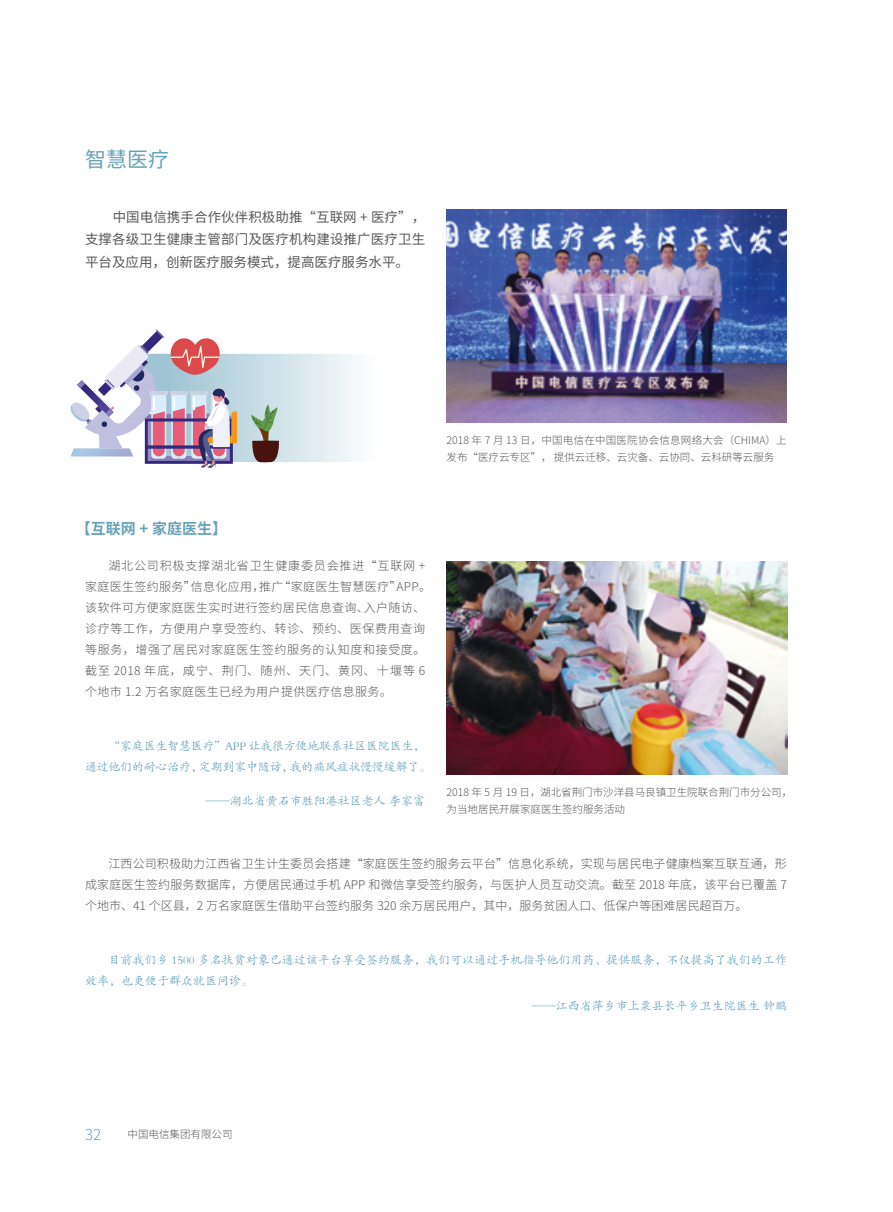
<style>
.page{position:relative;width:893px;height:1212px;background:#fff}
.page>*{position:absolute;margin:0;border:0;box-sizing:border-box;transform-origin:0 0}
.t1{font:21px "Source Han Sans CN";color:#66a2b9}
.t2{font:700 15px "Source Han Sans CN";color:#66a2b9}
.t3{font:300 15px "Source Han Sans CN";color:#66a2b9}
.t4{font:13.5px/22.5px "Source Han Sans CN";letter-spacing:.01em;color:#595757;text-align:justify}
.t5{font:300 12px/21px "Source Han Sans CN";letter-spacing:.055em;color:#595757}
.t6{font:300 12px/21px "Source Han Sans CN";letter-spacing:.03em;color:#595757;text-align:justify}
.t7{font:12px/21px "FZKTK GBK1 0";color:#66a2b9}
.t8{font:12px/21px "FZKTK GBK1 0";letter-spacing:-.02em;color:#66a2b9}
.t9{font:300 10.5px/16.5px "Source Han Sans CN";color:#595757}
</style>
<div class="page">
<img style="left:446px;top:210px;width:341px;height:212px">
<img style="left:446px;top:562px;width:341px;height:212px">
<svg style="left:70px;top:330px;width:287px;height:138px"></svg>
<h1 class="t1" style="left:85px;top:148px;width:85px">智慧医疗</h1>
<p class="t4" style="left:85px;top:206px;width:342px;text-indent:28px">中国电信携手合作伙伴积极助推“互联网 + 医疗”，支撑各级卫生健康主管部门及医疗机构建设推广医疗卫生平台及应用，创新医疗服务模式，提高医疗服务水平。</p>
<p class="t9" style="left:446px;top:433px;width:342px">2018 年 7 月 13 日，中国电信在中国医院协会信息网络大会（CHIMA）上发布“医疗云专区”， 提供云迁移、云灾备、云协同、云科研等云服务</p>
<p class="t2" style="left:76px;top:520px;width:153px">【互联网 + 家庭医生】</p>
<p class="t5" style="left:85px;top:556px;width:348px;text-indent:23px">湖北公司积极支撑湖北省卫生健康委员会推进“互联网 +家庭医生签约服务”信息化应用，推广“家庭医生智慧医疗”APP。该软件可方便家庭医生实时进行签约居民信息查询、入户随访、诊疗等工作，方便用户享受签约、转诊、预约、医保费用查询等服务，增强了居民对家庭医生签约服务的认知度和接受度。截至 2018 年底，咸宁、荆门、随州、天门、黄冈、十堰等 6个地市 1.2 万名家庭医生已经为用户提供医疗信息服务。</p>
<p class="t8" style="left:85px;top:736px;width:348px;text-indent:23px">“家庭医生智慧医疗”APP 让我很方便地联系社区医院医生，通过他们的耐心治疗，定期到家中随访，我的痛风症状慢慢缓解了。</p>
<p class="t7" style="left:206px;top:790px;width:221px">——湖北省黄石市胜阳港社区老人 李家富</p>
<p class="t9" style="left:446px;top:784px;width:347px">2018 年 5 月 19 日，湖北省荆门市沙洋县马良镇卫生院联合荆门市分公司，为当地居民开展家庭医生签约服务活动</p>
<p class="t6" style="left:85px;top:853px;width:703px;text-indent:23px">江西公司积极助力江西省卫生计生委员会搭建“家庭医生签约服务云平台”信息化系统，实现与居民电子健康档案互联互通，形成家庭医生签约服务数据库，方便居民通过手机 APP 和微信享受签约服务，与医护人员互动交流。截至 2018 年底，该平台已覆盖 7个地市、41 个区县，2 万名家庭医生借助平台签约服务 320 余万居民用户，其中，服务贫困人口、低保户等困难居民超百万。</p>
<p class="t7" style="left:85px;top:950px;width:703px;text-indent:23px">目前我们乡 1500 多名扶贫对象已通过该平台享受签约服务，我们可以通过手机指导他们用药、提供服务，不仅提高了我们的工作效率，也更便于群众就医问诊。</p>
<p class="t7" style="left:532px;top:995px;width:257px">——江西省萍乡市上粟县长平乡卫生院医生 钟鹏</p>
<p class="t3" style="left:85px;top:1126px;width:18px">32</p>
<p class="t9" style="left:128px;top:1126px;width:106px">中国电信集团有限公司</p>
</div>
